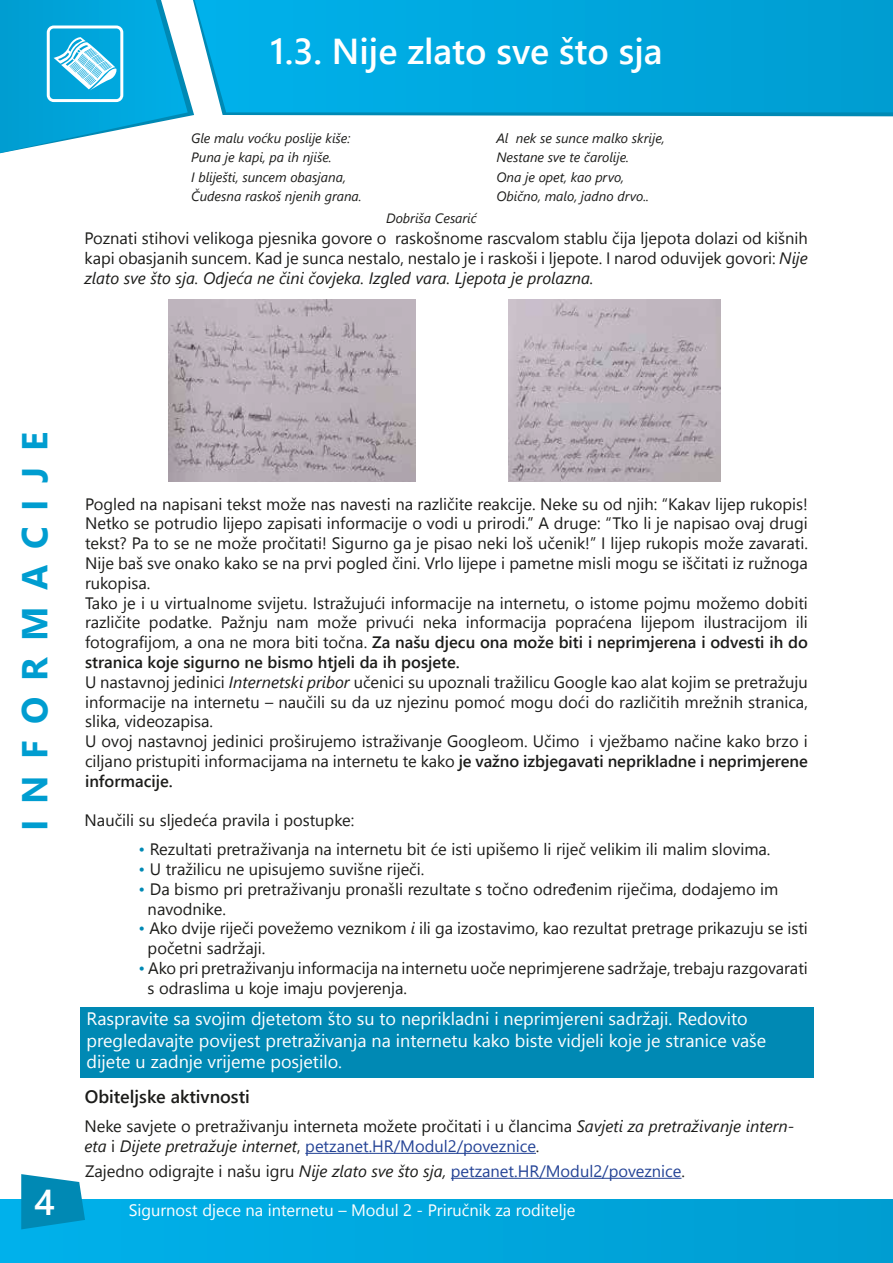
<style>
.page{position:relative;width:893px;height:1263px;background:#fff}
.page>*{position:absolute;margin:0;border:0;box-sizing:border-box;transform-origin:0 0}
.t1{font:600 36px "Segoe UI";color:#fff}
.t2{font:700 36px "Segoe UI";letter-spacing:.45em;color:#009dd0}
.t3{font:18px/21.6px "Segoe UI";color:#fff}
.t4{font:600 18px "Segoe UI";color:#1c1c1a}
.t5{font:16.5px/19.8px "Segoe UI";color:#1c1c1a}
.t6{font:16.5px "Segoe UI";color:#234295}
.t7{font:16.5px "Segoe UI";color:#fff}
.t8{font:italic 13.5px/19.5px "Segoe UI";color:#1c1c1a}
.s1{font-style:italic}
.s2{font-weight:600}
.s3{color:#0089b4}
.s4{color:#234295}
.s5{color:#1c1c1a}
.s6{font-style:italic;color:#1c1c1a}
</style>
<div class="page">
<svg style="left:194px;top:0;width:699px;height:117px;background:#07a8dd"></svg>
<div style="left:0;top:1199px;width:893px;height:64px;background:#00a7dd"></div>
<svg style="left:21px;top:1174px;width:64px;height:55px"></svg>
<svg style="left:0;top:0;width:194px;height:154px"></svg>
<div style="left:80px;top:1007px;width:734px;height:70px;background:#0089b4"></div>
<img style="left:169px;top:300px;width:246px;height:181px">
<hr style="left:451px;top:1178px;width:230px;height:1px;background:#234295">
<hr style="left:305px;top:1153px;width:231px;height:1px;background:#234295">
<img style="left:508px;top:300px;width:213px;height:181px">
<h1 class="t1" style="left:270px;top:22px;width:394px">1.3. Nije zlato sve što sja</h1>
<p class="t8" style="left:191px;top:128px;width:172px">Gle malu voćku poslije kiše:<br>Puna je kapi, pa ih njiše.<br>I bliješti, suncem obasjana,<br>Čudesna raskoš njenih grana.</p>
<p class="t8" style="left:496px;top:128px;width:170px">Al nek se sunce malko skrije,<br>Nestane sve te čarolije.<br>Ona je opet, kao prvo,<br>Obično, malo, jadno drvo..</p>
<p class="t8" style="left:386px;top:208px;width:92px">Dobriša Cesarić</p>
<p class="t5" style="left:84px;top:228px;width:725px;text-align:justify">Poznati stihovi velikoga pjesnika govore o raskošnome rascvalom stablu čija ljepota dolazi od kišnih kapi obasjanih suncem. Kad je sunca nestalo, nestalo je i raskoši i ljepote. I narod oduvijek govori: <span class="s1">Nije zlato sve što sja. Odjeća ne čini čovjeka. Izgled vara. Ljepota je prolazna.</span></p>
<h1 class="t2" style="left:6px;top:831px;width:401px;rotate:-90deg">INFORMACIJE</h1>
<h1 class="t1" style="left:34px;top:1173px;width:22px">4</h1>
<p class="t5" style="left:85px;top:493px;width:724px">Pogled na napisani tekst može nas navesti na različite reakcije. Neke su od njih: “Kakav lijep rukopis!<br>Netko se potrudio lijepo zapisati informacije o vodi u prirodi.” A druge: “Tko li je napisao ovaj drugi tekst? Pa to se ne može pročitati! Sigurno ga je pisao neki loš učenik!” I lijep rukopis može zavarati.<br>Nije baš sve onako kako se na prvi pogled čini. Vrlo lijepe i pametne misli mogu se iščitati iz ružnoga rukopisa.<br>Tako je i u virtualnome svijetu. Istražujući informacije na internetu, o istome pojmu možemo dobiti različite podatke. Pažnju nam može privući neka informacija popraćena lijepom ilustracijom ili fotografijom, a ona ne mora biti točna. <span class="s2">Za našu djecu ona može biti i neprimjerena i odvesti ih do stranica koje sigurno ne bismo htjeli da ih posjete.<br></span>U nastavnoj jedinici <span class="s1">Internetski pribor</span> učenici su upoznali tražilicu Google kao alat kojim se pretražuju informacije na internetu – naučili su da uz njezinu pomoć mogu doći do različitih mrežnih stranica, slika, videozapisa.<br>U ovoj nastavnoj jedinici proširujemo istraživanje Googleom. Učimo i vježbamo načine kako brzo i ciljano pristupiti informacijama na internetu te kako <span class="s2">je važno izbjegavati neprikladne i neprimjerene informacije.</span></p>
<p class="t5" style="left:85px;top:810px;width:271px">Naučili su sljedeća pravila i postupke:</p>
<p class="t5" style="left:139px;top:839px;width:633px"><span class="s3">•</span> Rezultati pretraživanja na internetu bit će isti upišemo li riječ velikim ili malim slovima.</p>
<p class="t5" style="left:139px;top:859px;width:287px"><span class="s3">•</span> U tražilicu ne upisujemo suvišne riječi.</p>
<p class="t5" style="left:148px;top:879px;width:632px;text-indent:-9px"><span class="s3">•</span> Da bismo pri pretraživanju pronašli rezultate s točno određenim riječima, dodajemo im navodnike.</p>
<p class="t5" style="left:148px;top:918px;width:662px;text-indent:-9px"><span class="s3">•</span> Ako dvije riječi povežemo veznikom <span class="s1">i</span> ili ga izostavimo, kao rezultat pretrage prikazuju se isti početni sadržaji.</p>
<p class="t5" style="left:148px;top:958px;width:662px;text-indent:-9px"><span class="s3">•</span> Ako pri pretraživanju informacija na internetu uoče neprimjerene sadržaje, trebaju razgovarati s odraslima u koje imaju povjerenja.</p>
<p class="t3" style="left:87px;top:1007px;width:681px">Raspravite sa svojim djetetom što su to neprikladni i neprimjereni sadržaji. Redovito pregledavajte povijest pretraživanja na internetu kako biste vidjeli koje je stranice vaše dijete u zadnje vrijeme posjetilo.</p>
<p class="t4" style="left:85px;top:1082px;width:167px">Obiteljske aktivnosti</p>
<p class="t5" style="left:84px;top:1116px;width:711px">Neke savjete o pretraživanju interneta možete pročitati i u člancima <span class="s1">Savjeti za pretraživanje intern&shy;eta</span> i <span class="s1">Dijete pretražuje internet</span>, <span class="s4">petzanet.HR/Modul2/poveznice</span>.</p>
<p class="t6" style="left:85px;top:1158px;width:601px"><span class="s5">Zajedno odigrajte i našu igru</span> <span class="s6">Nije zlato sve što sja,</span> petzanet.HR/Modul2/poveznice<span class="s5">.</span></p>
<p class="t7" style="left:129px;top:1197px;width:448px">Sigurnost djece na internetu – Modul 2 - Priručnik za roditelje</p>
</div>
